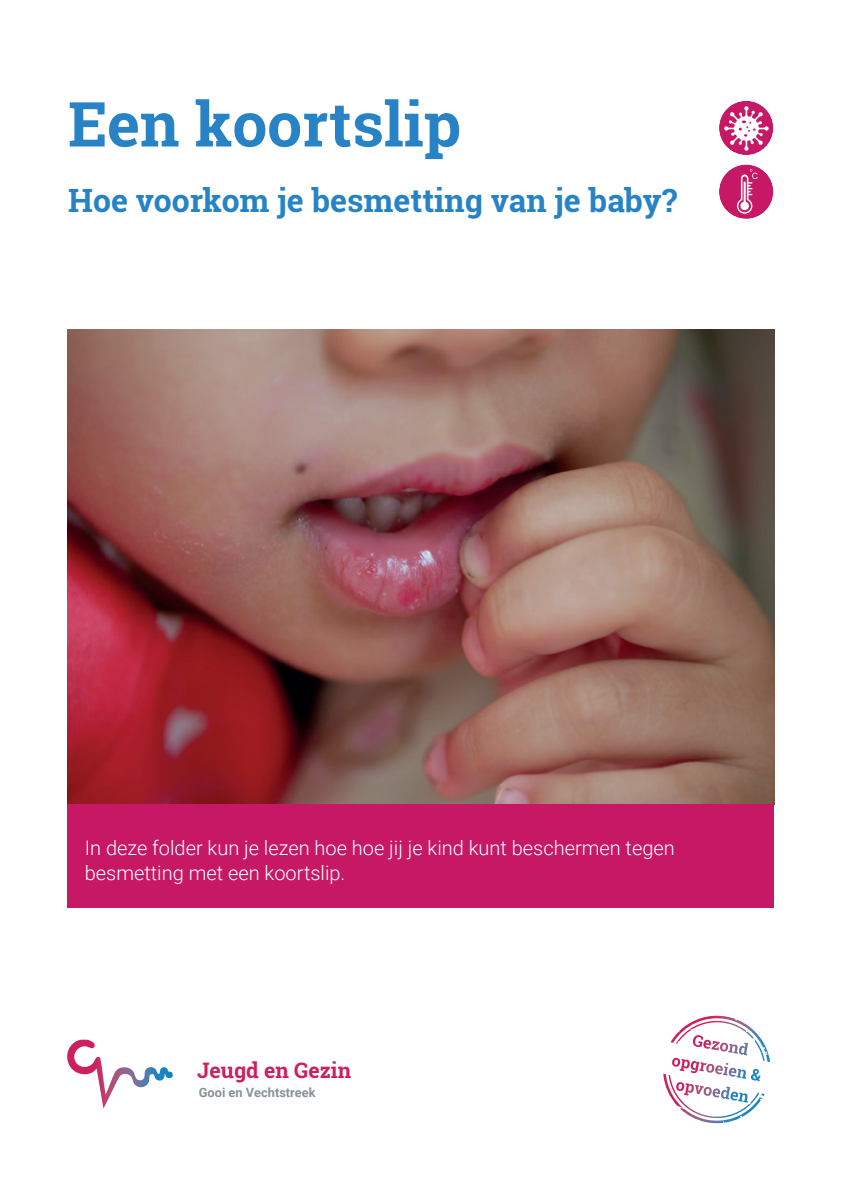
<style>
.page{position:relative;width:842px;height:1191px;background:#fff}
.page>*{position:absolute;margin:0;border:0;box-sizing:border-box;transform-origin:0 0}
.t1{font:700 62px "Roboto Slab";color:#2783c5}
.t2{font:700 32px "Roboto Slab";color:#2783c5}
.t3{font:700 21.4px "Roboto Slab";color:#cd205f}
.t4{font:300 20px/25px "Roboto";color:#fff}
.t5{font:700 12.8px "Roboto";color:#879297}
</style>
<div class="page">
<img style="left:68px;top:329px;width:706px;height:475px">
<svg style="left:67px;top:1039px;width:106px;height:69px"></svg>
<div style="left:68px;top:804px;width:706px;height:104px;background:#c61865"></div>
<svg style="left:663px;top:1073px;width:102px;height:50px"></svg>
<svg style="left:670px;top:1015px;width:100px;height:48px"></svg>
<div style="left:719px;top:101px;width:54px;height:54px;background:#c61865;border-radius:50%"></div>
<svg style="left:724px;top:106px;width:45px;height:45px"></svg>
<div style="left:719px;top:164px;width:54px;height:55px;background:#c61865;border-radius:50%"></div>
<svg style="left:737px;top:169px;width:20px;height:45px"></svg>
<h1 class="t1" style="left:68px;top:81px;width:395px">Een koortslip</h1>
<h2 class="t2" style="left:68px;top:178px;width:610px">Hoe voorkom je besmetting van je baby?</h2>
<p class="t4" style="left:85px;top:834px;width:591px">In deze folder kun je lezen hoe hoe jij je kind kunt beschermen tegen besmetting met een koortslip.</p>
<p class="t3" style="left:197px;top:1055px;width:156px">Jeugd en Gezin</p>
<p class="t5" style="left:199px;top:1083px;width:118px">Gooi en Vechtstreek</p>
</div>
